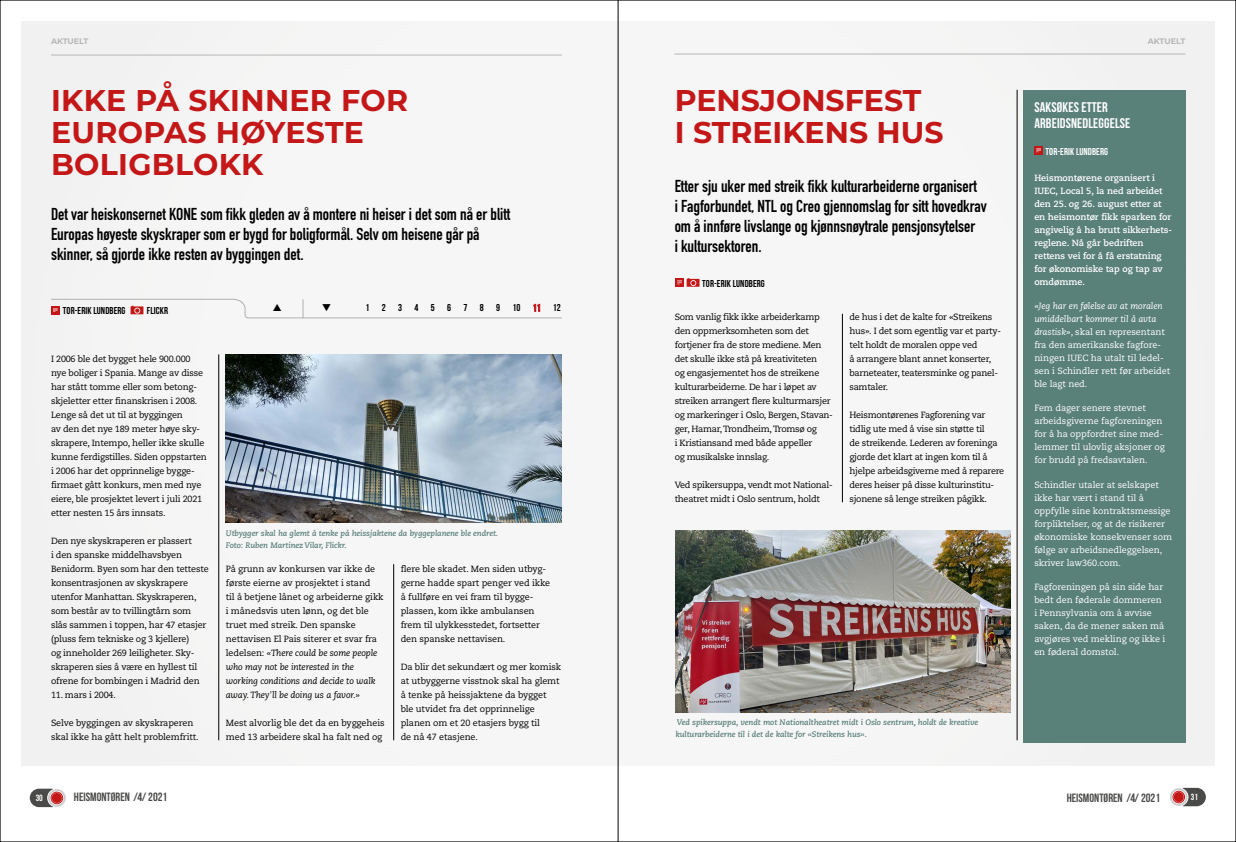
<style>
.page{position:relative;width:1236px;height:842px;background:#fff}
.page>*{position:absolute;margin:0;border:0;box-sizing:border-box;transform-origin:0 0}
.t1{font:700 30px/32px "Montserrat";letter-spacing:.005em;color:#c41718}
.t2{font:700 17px/20px "DIN Condensed";color:#000}
.t3{font:14px/16px "Bebas Neue";letter-spacing:.01em;color:#fff}
.t4{font:12px "Bebas Neue";color:#4a4a49}
.t5{font:10px "Bebas Neue";letter-spacing:.01em;color:#000}
.t6{font:10px "Bebas Neue";letter-spacing:.01em;color:#fff}
.t7{font:9px/14px "Caecilia LT Std";letter-spacing:-.02em;color:#000}
.t8{font:9px/13px "Caecilia LT Std";letter-spacing:-.005em;color:#fff}
.t9{font:700 9px/13px "Caecilia LT Std";letter-spacing:-.005em;color:#fff}
.t10{font:9px "Bebas Neue";color:#fff}
.t11{font:italic 700 8px/12px "Caecilia LT Std";letter-spacing:-.01em;color:#5a807a}
.t12{font:700 8px "Montserrat";letter-spacing:-.005em;color:#b7b6b6}
.s1{color:#c41718}
.s2{font-style:italic}
</style>
<div class="page">
<svg style="left:48px;top:789px;width:18px;height:18px"></svg>
<div style="left:51px;top:792px;width:12px;height:12px;background:#c82c2d;border-radius:50%"></div>
<svg style="left:30px;top:789px;width:32px;height:18px"></svg>
<svg style="left:1170px;top:788px;width:17px;height:18px"></svg>
<svg style="left:1173px;top:788px;width:33px;height:18px"></svg>
<div style="left:21px;top:21px;width:1194px;height:744px;background:#f6f6f6"></div>
<hr style="left:51px;top:55px;width:511px;height:1px;background:#b7b6b6">
<hr style="left:674px;top:54px;width:511px;height:1px;background:#b7b6b6">
<img style="left:226px;top:354px;width:335px;height:168px">
<hr style="left:219px;top:354px;width:1px;height:386px;background:#000">
<hr style="left:393px;top:564px;width:1px;height:176px;background:#000">
<hr style="left:842px;top:314px;width:1px;height:188px;background:#000">
<img style="left:675px;top:530px;width:335px;height:182px">
<div style="left:675px;top:279px;width:9px;height:8px;background:#c41718"></div>
<svg style="left:677px;top:278px;width:22px;height:9px"></svg>
<div style="left:1023px;top:90px;width:162px;height:653px;background:#5a807a"></div>
<div style="left:1034px;top:147px;width:9px;height:8px;background:#c41718"></div>
<svg style="left:1036px;top:148px;width:5px;height:5px"></svg>
<hr style="left:1017px;top:90px;width:1px;height:650px;background:#000">
<hr style="left:618px;top:0;width:1px;height:842px;background:#000">
<svg style="left:51px;top:298px;width:511px;height:21px"></svg>
<p class="t12" style="left:51px;top:36px;width:39px">AKTUELT</p>
<h1 class="t1" style="left:51px;top:83px;width:359px">IKKE PÅ SKINNER FOR<br>EUROPAS HØYESTE<br>BOLIGBLOKK</h1>
<h2 class="t2" style="left:51px;top:204px;width:461px">Det var heiskonsernet KONE som fikk gleden av å montere ni heiser i det som nå er blitt<br>Europas høyeste skyskraper som er bygd for boligformål. Selv om heisene går på skinner, så gjorde ikke resten av byggingen det.</h2>
<p class="t5" style="left:63px;top:305px;width:64px">TOR-ERIK LUNDBERG</p>
<p class="t5" style="left:147px;top:305px;width:23px">FLICKR</p>
<p class="t5" style="left:366px;top:302px;width:197px">1 2 3 4 5 6 7 8 9 10 <span class="s1">11</span> 12</p>
<p class="t7" style="left:51px;top:352px;width:157px">I 2006 ble det bygget hele 900.000 nye boliger i Spania. Mange av disse har stått tomme eller som betong&shy;skjeletter etter finanskrisen i 2008.<br>Lenge så det ut til at byggingen<br>av den det nye 189 meter høye sky&shy;skrapere, Intempo, heller ikke skulle kunne ferdigstilles. Siden oppstarten i 2006 har det opprinnelige bygge&shy;firmaet gått konkurs, men med nye eiere, ble prosjektet levert i juli 2021 etter nesten 15 års innsats.</p>
<p class="t7" style="left:51px;top:534px;width:159px">Den nye skyskraperen er plassert<br>i den spanske middelhavsbyen Benidorm. Byen som har den tetteste konsentrasjonen av skyskrapere utenfor Manhattan. Skyskraperen, som består av to tvillingtårn som slås sammen i toppen, har 47 etasjer (pluss fem tekniske og 3 kjellere)<br>og inneholder 269 leiligheter. Sky&shy;skraperen sies å være en hyllest til ofrene for bombingen i Madrid den</p>
<p class="t7" style="left:51px;top:688px;width:65px">11. mars i 2004.</p>
<p class="t7" style="left:51px;top:716px;width:148px">Selve byggingen av skyskraperen skal ikke ha gått helt problemfritt.</p>
<p class="t11" style="left:226px;top:528px;width:274px">Utbygger skal ha glemt å tenke på heissjaktene da byggeplanene ble endret.<br>Foto: Ruben Martinez Vilar, Flickr.</p>
<p class="t7" style="left:226px;top:562px;width:159px">På grunn av konkursen var ikke de første eierne av prosjektet i stand<br>til å betjene lånet og arbeiderne gikk i månedsvis uten lønn, og det ble truet med streik. Den spanske nettavisen El Pais siterer et svar fra ledelsen: <span class="s2">«There could be some people who may not be interested in the working conditions and decide to walk away. They'll be doing us a favor.»</span></p>
<p class="t7" style="left:226px;top:716px;width:160px">Mest alvorlig ble det da en byggeheis med 13 arbeidere skal ha falt ned og</p>
<p class="t7" style="left:401px;top:562px;width:151px">flere ble skadet. Men siden utbyg&shy;gerne hadde spart penger ved ikke å fullføre en vei fram til bygge&shy;plassen, kom ikke ambulansen frem til ulykkesstedet, fortsetter den spanske nettavisen.</p>
<p class="t7" style="left:401px;top:660px;width:162px">Da blir det sekundært og mer komisk at utbyggerne visstnok skal ha glemt å tenke på heissjaktene da bygget ble utvidet fra det opprinnelige planen om et 20 etasjers bygg til<br>de nå 47 etasjene.</p>
<h1 class="t1" style="left:675px;top:83px;width:270px">PENSJONSFEST<br>I STREIKENS HUS</h1>
<h2 class="t2" style="left:675px;top:176px;width:313px">Etter sju uker med streik fikk kulturarbeiderne organisert<br>i Fagforbundet, NTL og Creo gjennomslag for sitt hovedkrav om å innføre livslange og kjønnsnøytrale pensjonsytelser<br>i kultursektoren.</h2>
<p class="t5" style="left:702px;top:278px;width:64px">TOR-ERIK LUNDBERG</p>
<p class="t7" style="left:675px;top:310px;width:160px">Som vanlig fikk ikke arbeiderkamp den oppmerksomheten som det fortjener fra de store mediene. Men det skulle ikke stå på kreativiteten<br>og engasjementet hos de streikene kulturarbeiderne. De har i løpet av streiken arrangert flere kulturmarsjer og markeringer i Oslo, Bergen, Stavan&shy;ger, Hamar, Trondheim, Tromsø og<br>i Kristiansand med både appeller<br>og musikalske innslag.</p>
<p class="t7" style="left:675px;top:478px;width:159px">Ved spikersuppa, vendt mot National&shy;theatret midt i Oslo sentrum, holdt</p>
<p class="t7" style="left:849px;top:310px;width:152px">de hus i det de kalte for «Streikens hus». I det som egentlig var et party&shy;telt holdt de moralen oppe ved<br>å arrangere blant annet konserter, barneteater, teatersminke og panel&shy;samtaler.</p>
<p class="t7" style="left:849px;top:408px;width:156px">Heismontørenes Fagforening var tidlig ute med å vise sin støtte til<br>de streikende. Lederen av foreninga gjorde det klart at ingen kom til å hjelpe arbeidsgiverne med å reparere deres heiser på disse kulturinstitu&shy;sjonene så lenge streiken pågikk.</p>
<p class="t11" style="left:675px;top:716px;width:304px">Ved spikersuppa, vendt mot Nationaltheatret midt i Oslo sentrum, holdt de kreative kulturarbeiderne til i det de kalte for «Streikens hus».</p>
<p class="t12" style="left:1148px;top:36px;width:39px">AKTUELT</p>
<h3 class="t3" style="left:1034px;top:99px;width:98px">SAKSØKES ETTER<br>ARBEIDSNEDLEGGELSE</h3>
<p class="t6" style="left:1046px;top:146px;width:64px">TOR-ERIK LUNDBERG</p>
<p class="t9" style="left:1034px;top:171px;width:139px">Heismontørene organisert i<br>IUEC, Local 5, la ned arbeidet den 25. og 26. august etter at en heismontør fikk sparken for angivelig å ha brutt sikkerhets&shy;reglene. Nå går bedriften rettens vei for å få erstatning for økonomiske tap og tap av omdømme.</p>
<p class="t8" style="left:1034px;top:299px;width:137px">«<span class="s2">Jeg har en følelse av at moralen umiddelbart kommer til å avta drastisk</span>», skal en representant fra den amerikanske fagfore&shy;ningen IUEC ha utalt til ledel&shy;sen i Schindler rett før arbeidet ble lagt ned.</p>
<p class="t8" style="left:1034px;top:402px;width:132px">Fem dager senere stevnet arbeidsgiverne fagforeningen for å ha oppfordret sine med&shy;lemmer til ulovlig aksjoner og for brudd på fredsavtalen.</p>
<p class="t8" style="left:1034px;top:478px;width:139px">Schindler utaler at selskapet ikke har vært i stand til å oppfylle sine kontraktsmessige forpliktelser, og at de risikerer økonomiske konsekvenser som følge av arbeidsnedleggelsen, skriver law360.com.</p>
<p class="t8" style="left:1034px;top:580px;width:133px">Fagforeningen på sin side har bedt den føderale dommeren i Pennsylvania om å avvise saken, da de mener saken må avgjøres ved mekling og ikke i en føderal domstol.</p>
<p class="t10" style="left:36px;top:793px;width:9px">30</p>
<h3 class="t4" style="left:74px;top:791px;width:95px">HEISMONTØREN /4/ 2021</h3>
<h3 class="t4" style="left:1067px;top:791px;width:95px">HEISMONTØREN /4/ 2021</h3>
<p class="t10" style="left:1191px;top:792px;width:9px">31</p>
</div>
